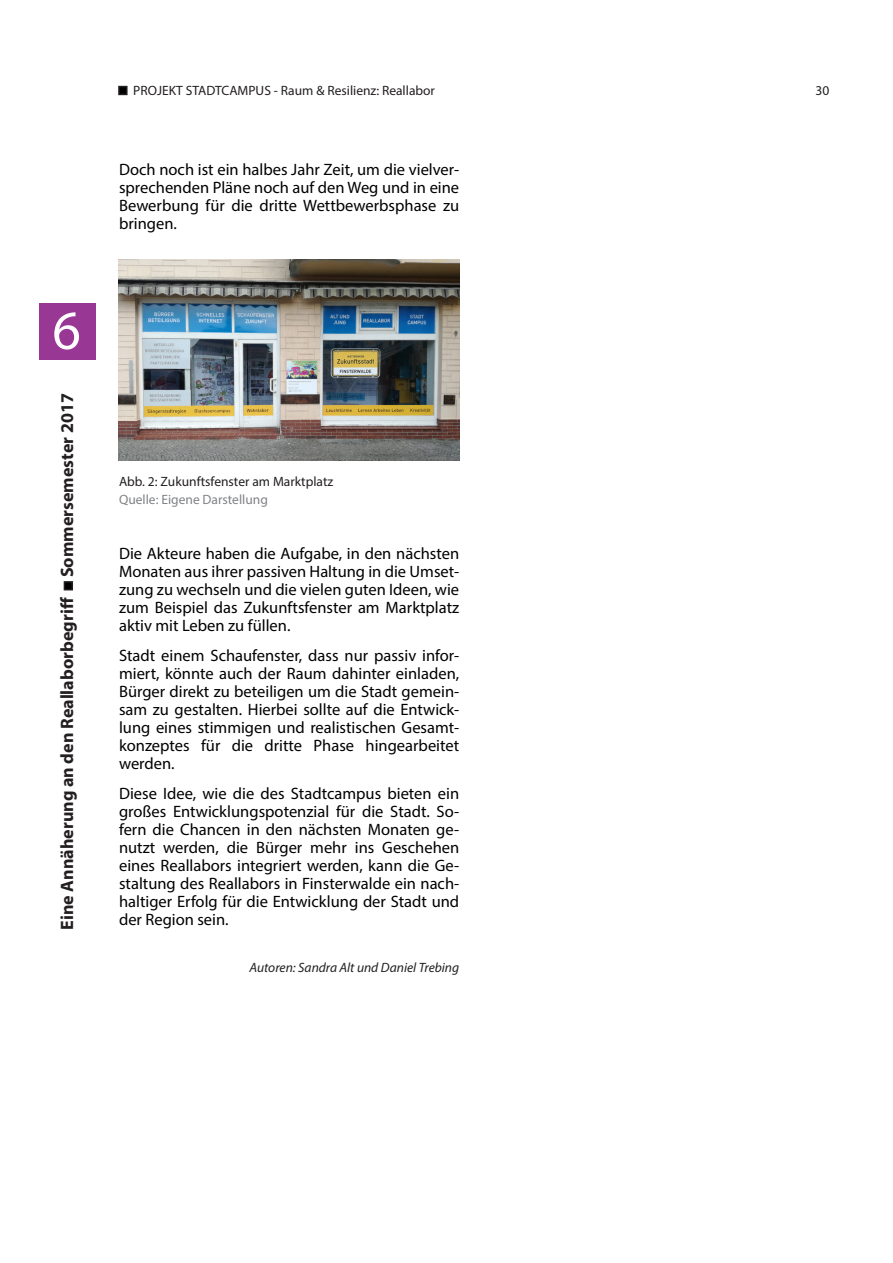
<style>
.page{position:relative;width:893px;height:1263px;background:#fff}
.page>*{position:absolute;margin:0;border:0;box-sizing:border-box;transform-origin:0 0}
.Seitenzahlen{font:55.5px "Myriad Pro";color:#fff}
.t1{font:700 18px "Myriad Pro";color:#231f20}
.t2{font:16.5px/18px "Myriad Pro";color:#000;text-align:justify}
.Kopfzeile{font:13.5px "Myriad Pro";color:#231f20}
.Autoren{font:italic 13.5px "Myriad Pro";color:#231f20}
.t3{font:13.5px "Myriad Pro";color:#808285}
</style>
<div class="page">
<div style="left:64px;top:582px;width:8px;height:8px;background:#000"></div>
<div style="left:64px;top:581px;width:9px;height:9px;border:2px solid #231f20"></div>
<img style="left:118px;top:260px;width:341px;height:201px">
<div style="left:40px;top:303px;width:56px;height:56px;background:#993794"></div>
<div style="left:119px;top:87px;width:8px;height:7px;background:#000"></div>
<div style="left:118px;top:86px;width:10px;height:9px;border:2px solid #231f20"></div>
<p class="Seitenzahlen" style="left:52px;top:296px;width:30px">6</p>
<p class="t1" style="left:55px;top:930px;width:538px;rotate:-90deg">Eine Annäherung an den Reallaborbegriff Sommersemester 2017</p>
<p class="Kopfzeile" style="left:133px;top:82px;width:303px">PROJEKT STADTCAMPUS - Raum &amp; Resilienz: Reallabor</p>
<p class="t2" style="left:119px;top:160px;width:342px">Doch noch ist ein halbes Jahr Zeit, um die vielver&shy;sprechenden Pläne noch auf den Weg und in eine Bewerbung für die dritte Wettbewerbsphase zu bringen.</p>
<p class="Kopfzeile" style="left:119px;top:473px;width:216px">Abb. 2: Zukunftsfenster am Marktplatz</p>
<p class="t3" style="left:119px;top:491px;width:150px">Quelle: Eigene Darstellung</p>
<p class="t2" style="left:119px;top:544px;width:342px">Die Akteure haben die Aufgabe, in den nächsten Monaten aus ihrer passiven Haltung in die Umset&shy;zung zu wechseln und die vielen guten Ideen, wie zum Beispiel das Zukunftsfenster am Marktplatz aktiv mit Leben zu füllen.</p>
<p class="t2" style="left:119px;top:646px;width:342px">Stadt einem Schaufenster, dass nur passiv infor&shy;miert, könnte auch der Raum dahinter einladen, Bürger direkt zu beteiligen um die Stadt gemein&shy;sam zu gestalten. Hierbei sollte auf die Entwick&shy;lung eines stimmigen und realistischen Gesamt&shy;konzeptes für die dritte Phase hingearbeitet werden.</p>
<p class="t2" style="left:119px;top:784px;width:342px">Diese Idee, wie die des Stadtcampus bieten ein großes Entwicklungspotenzial für die Stadt. So&shy;fern die Chancen in den nächsten Monaten ge&shy;nutzt werden, die Bürger mehr ins Geschehen eines Reallabors integriert werden, kann die Ge&shy;staltung des Reallabors in Finsterwalde ein nach&shy;haltiger Erfolg für die Entwicklung der Stadt und der Region sein.</p>
<p class="Autoren" style="left:249px;top:959px;width:211px">Autoren: Sandra Alt und Daniel Trebing</p>
<p class="Kopfzeile" style="left:816px;top:82px;width:15px">30</p>
</div>
